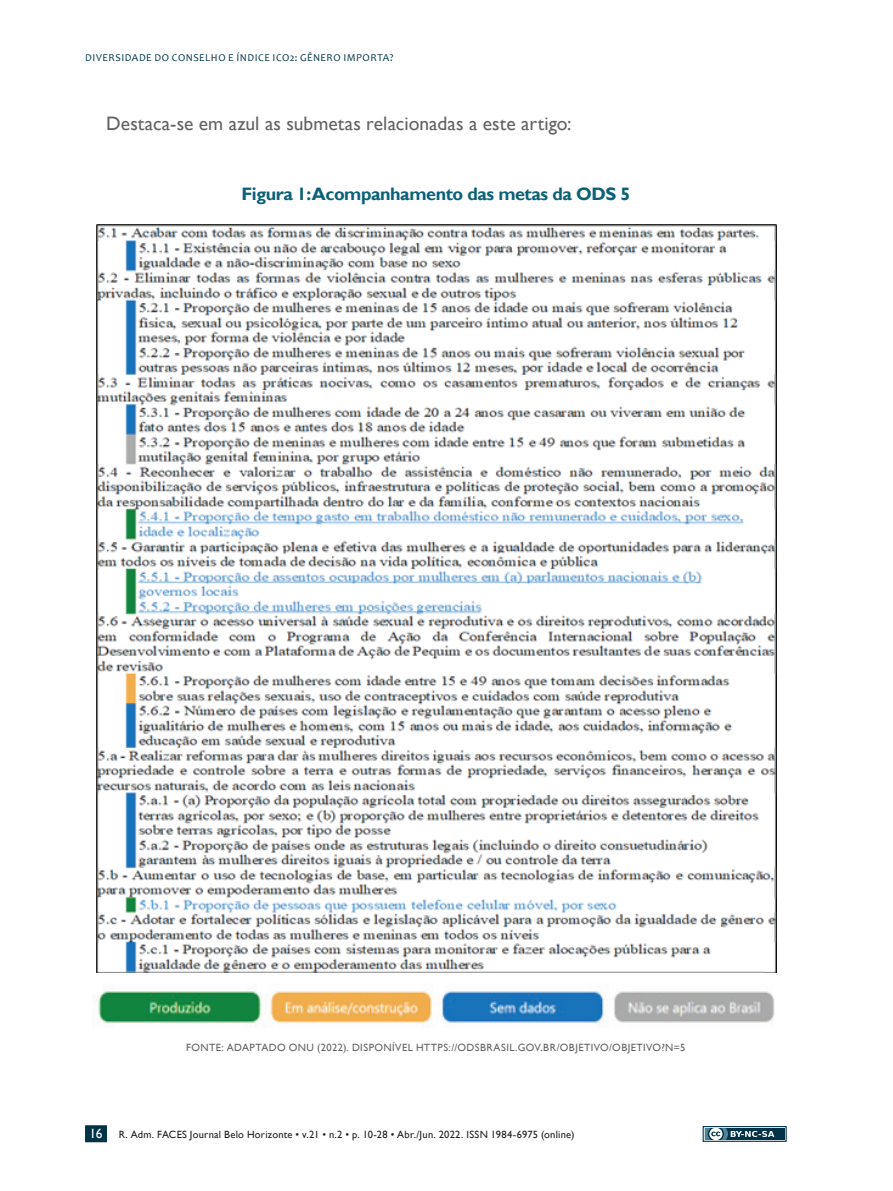
<style>
.page{position:relative;width:893px;height:1191px;background:#fff}
.page>*{position:absolute;margin:0;border:0;box-sizing:border-box;transform-origin:0 0}
.t1{font:19.5px "Gill Sans";letter-spacing:.005em;color:#636366}
.t2{font:700 18px "Gill Sans";letter-spacing:-.025em;color:#0c6178}
.t3{font:13.5px "Gill Sans";color:#fff}
.t4{font:10.5px "Gill Sans";letter-spacing:.02em;color:#231f20}
.t5{font:10.5px "Gill Sans";letter-spacing:.04em;color:#636366}
.t6{font:10.5px "Candara";letter-spacing:.05em;color:#003348}
</style>
<div class="page">
<div style="left:85px;top:1125px;width:22px;height:17px;background:#003348"></div>
<svg style="left:703px;top:1126px;width:84px;height:15px"></svg>
<div style="left:705px;top:1128px;width:80px;height:11px;background:#003348"></div>
<svg style="left:705px;top:1128px;width:69px;height:11px"></svg>
<img style="left:96px;top:224px;width:680px;height:748px">
<img style="left:98px;top:983px;width:677px;height:44px">
<p class="t6" style="left:85px;top:51px;width:108px">DIVERSIDADE DO CONSELH</p>
<p class="t6" style="left:218px;top:51px;width:177px">O E ÍN DICE ICO2: GÊNERO IMPORTA?</p>
<h1 class="t1" style="left:106px;top:112px;width:467px">Destaca-se em azul as submetas relacionadas a este artigo:</h1>
<h2 class="t2" style="left:241px;top:183px;width:390px">Figura 1:Acompanhamento das metas da ODS 5</h2>
<p class="t5" style="left:186px;top:1041px;width:501px">FONTE: ADAPTADO ONU (2022). DISPONÍVEL HTTPS://ODSBRASIL.GOV.BR/OBJETIVO/OBJETIVO?N=5</p>
<p class="t3" style="left:90px;top:1125px;width:14px">16</p>
<p class="t4" style="left:119px;top:1128px;width:457px">R. Adm. FACES Journal Belo Horizonte • v.21 • n.2 • p. 10-28 • Abr./Jun. 2022. ISSN 1984-6975 (online)</p>
</div>
